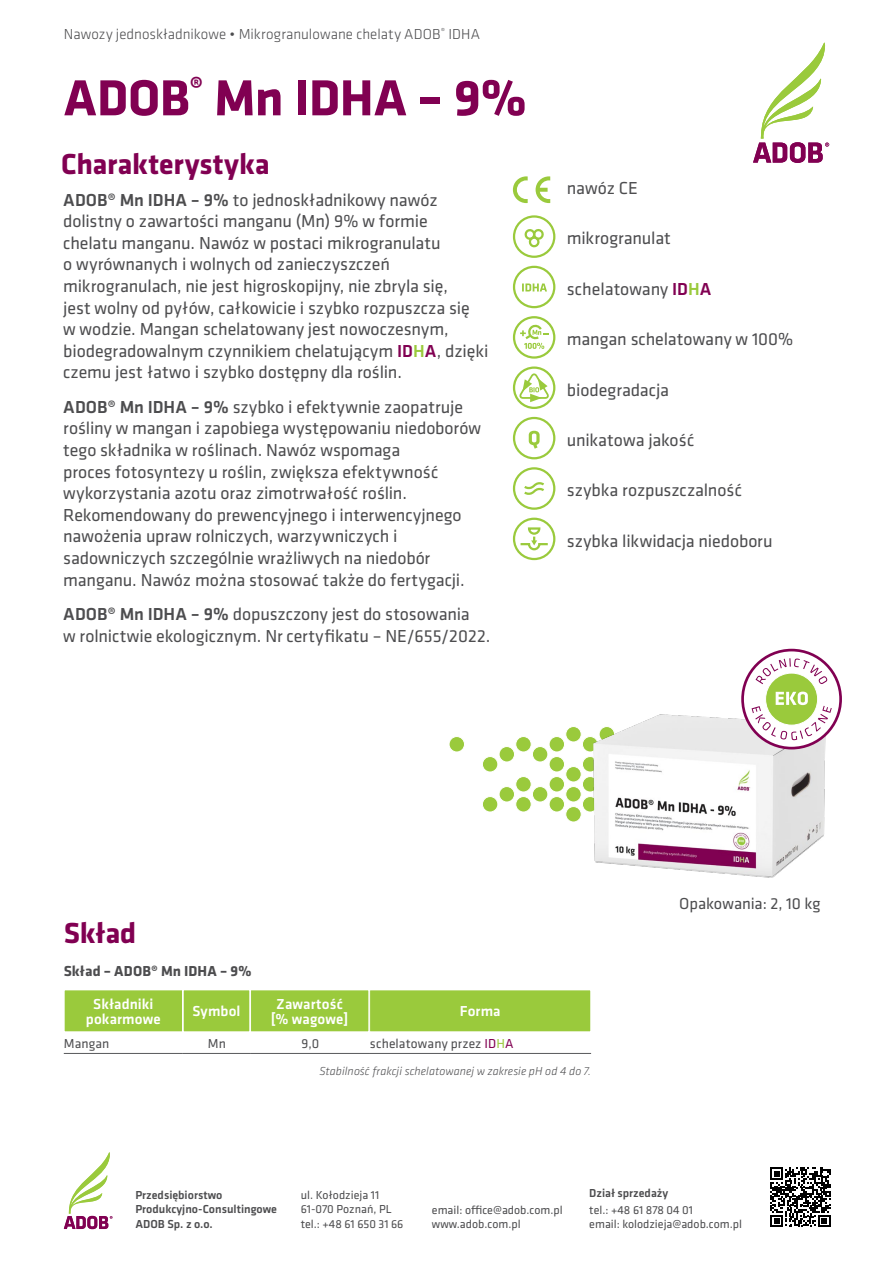
<style>
.page{position:relative;width:893px;height:1263px;background:#fff}
.page>*{position:absolute;margin:0;border:0;box-sizing:border-box;transform-origin:0 0}
.t1{font:700 52.5px "Klavika";letter-spacing:-.01em;color:#810052}
.t2{font:700 30px "Klavika";letter-spacing:-.005em;color:#810052}
.t3{font:18px/21.6px "Klavika";letter-spacing:-.005em;color:#4d4d4f}
.t4{font:16.5px "Klavika";letter-spacing:-.005em;color:#4d4d4f}
.t5{font:300 15px "Klavika";letter-spacing:.005em;color:#4d4d4f}
.t6{font:500 15px/15px "Klavika";letter-spacing:.01em;color:#fff;text-align:center}
.t7{font:700 15px "Klavika";letter-spacing:.005em;color:#4d4d4f}
.t8{font:13.5px "Klavika";letter-spacing:.01em;color:#4d4d4f}
.t9{font:12px/14.4px "Klavika";color:#4d4d4f}
.t10{font:500 12px/14.4px "Klavika";color:#4d4d4f}
.t11{font:italic 300 12px "Klavika";letter-spacing:.005em;color:#4d4d4f}
.s1{font-weight:500}
.s2{font-weight:500;color:#810052}
.s3{font-weight:500;color:#9aca3c}
.s4{color:#810052}
.s5{color:#9aca3c}
</style>
<div class="page">
<svg style="left:64px;top:1152px;width:49px;height:77px"></svg>
<svg style="left:566px;top:806px;width:15px;height:16px"></svg>
<div style="left:565px;top:806px;width:17px;height:16px;border:1px solid #fff;border-radius:50%"></div>
<div style="left:499px;top:786px;width:15px;height:16px;background:#9aca3c;border-radius:50%"></div>
<div style="left:499px;top:786px;width:16px;height:16px;border:1px solid #fff;border-radius:50%"></div>
<div style="left:532px;top:786px;width:16px;height:16px;background:#9aca3c;border-radius:50%"></div>
<div style="left:532px;top:786px;width:16px;height:16px;border:1px solid #fff;border-radius:50%"></div>
<svg style="left:566px;top:786px;width:15px;height:16px"></svg>
<div style="left:565px;top:786px;width:17px;height:16px;border:1px solid #fff;border-radius:50%"></div>
<svg style="left:566px;top:766px;width:15px;height:16px"></svg>
<div style="left:565px;top:766px;width:17px;height:16px;border:1px solid #fff;border-radius:50%"></div>
<div style="left:499px;top:746px;width:15px;height:16px;background:#9aca3c;border-radius:50%"></div>
<div style="left:499px;top:746px;width:16px;height:16px;border:1px solid #fff;border-radius:50%"></div>
<div style="left:532px;top:746px;width:16px;height:16px;background:#9aca3c;border-radius:50%"></div>
<div style="left:532px;top:746px;width:16px;height:16px;border:1px solid #fff;border-radius:50%"></div>
<svg style="left:566px;top:726px;width:15px;height:16px"></svg>
<div style="left:565px;top:726px;width:17px;height:16px;border:1px solid #fff;border-radius:50%"></div>
<div style="left:482px;top:796px;width:16px;height:16px;background:#9aca3c;border-radius:50%"></div>
<div style="left:482px;top:796px;width:16px;height:16px;border:1px solid #fff;border-radius:50%"></div>
<div style="left:516px;top:796px;width:15px;height:16px;background:#9aca3c;border-radius:50%"></div>
<div style="left:515px;top:796px;width:17px;height:16px;border:1px solid #fff;border-radius:50%"></div>
<div style="left:549px;top:796px;width:15px;height:16px;background:#9aca3c;border-radius:50%"></div>
<div style="left:549px;top:796px;width:16px;height:16px;border:1px solid #fff;border-radius:50%"></div>
<div style="left:516px;top:776px;width:15px;height:16px;background:#9aca3c;border-radius:50%"></div>
<div style="left:515px;top:776px;width:17px;height:16px;border:1px solid #fff;border-radius:50%"></div>
<div style="left:549px;top:776px;width:15px;height:16px;background:#9aca3c;border-radius:50%"></div>
<div style="left:549px;top:776px;width:16px;height:16px;border:1px solid #fff;border-radius:50%"></div>
<div style="left:482px;top:756px;width:16px;height:16px;background:#9aca3c;border-radius:50%"></div>
<div style="left:482px;top:756px;width:16px;height:16px;border:1px solid #fff;border-radius:50%"></div>
<div style="left:549px;top:756px;width:15px;height:16px;background:#9aca3c;border-radius:50%"></div>
<div style="left:549px;top:756px;width:16px;height:16px;border:1px solid #fff;border-radius:50%"></div>
<div style="left:449px;top:736px;width:15px;height:16px;background:#9aca3c;border-radius:50%"></div>
<div style="left:449px;top:736px;width:16px;height:16px;border:1px solid #fff;border-radius:50%"></div>
<div style="left:516px;top:736px;width:15px;height:16px;background:#9aca3c;border-radius:50%"></div>
<div style="left:515px;top:736px;width:17px;height:16px;border:1px solid #fff;border-radius:50%"></div>
<div style="left:549px;top:736px;width:15px;height:16px;background:#9aca3c;border-radius:50%"></div>
<div style="left:549px;top:736px;width:16px;height:16px;border:1px solid #fff;border-radius:50%"></div>
<img style="left:571px;top:706px;width:271px;height:172px">
<svg style="left:536px;top:176px;width:14px;height:27px"></svg>
<svg style="left:513px;top:176px;width:15px;height:27px"></svg>
<div style="left:513px;top:215px;width:42px;height:43px;border:2px solid #9aca3c;border-radius:50%"></div>
<svg style="left:524px;top:229px;width:20px;height:19px"></svg>
<div style="left:513px;top:266px;width:42px;height:42px;border:2px solid #9aca3c;border-radius:50%"></div>
<svg style="left:522px;top:283px;width:25px;height:8px"></svg>
<div style="left:513px;top:316px;width:42px;height:43px;border:2px solid #9aca3c;border-radius:50%"></div>
<svg style="left:520px;top:325px;width:28px;height:24px"></svg>
<div style="left:513px;top:366px;width:42px;height:43px;border:2px solid #9aca3c;border-radius:50%"></div>
<svg style="left:517px;top:371px;width:32px;height:31px"></svg>
<div style="left:513px;top:417px;width:42px;height:42px;border:2px solid #9aca3c;border-radius:50%"></div>
<svg style="left:529px;top:431px;width:11px;height:18px"></svg>
<div style="left:513px;top:467px;width:42px;height:43px;border:2px solid #9aca3c;border-radius:50%"></div>
<svg style="left:524px;top:482px;width:20px;height:13px"></svg>
<div style="left:513px;top:518px;width:42px;height:42px;border:2px solid #9aca3c;border-radius:50%"></div>
<svg style="left:518px;top:526px;width:32px;height:25px"></svg>
<div style="left:64px;top:990px;width:118px;height:42px;background:#9aca3c"></div>
<div style="left:64px;top:989px;width:119px;height:43px;border:1px solid #fff"></div>
<div style="left:183px;top:990px;width:67px;height:42px;background:#9aca3c"></div>
<div style="left:183px;top:989px;width:67px;height:43px;border:1px solid #fff"></div>
<div style="left:251px;top:990px;width:118px;height:42px;background:#9aca3c"></div>
<div style="left:250px;top:989px;width:119px;height:43px;border:1px solid #fff"></div>
<div style="left:370px;top:990px;width:221px;height:42px;background:#9aca3c"></div>
<div style="left:369px;top:989px;width:222px;height:43px;border:1px solid #fff"></div>
<hr style="left:64px;top:1053px;width:119px;height:1px;background:#58595b">
<hr style="left:183px;top:1053px;width:68px;height:1px;background:#58595b">
<hr style="left:251px;top:1053px;width:119px;height:1px;background:#58595b">
<hr style="left:370px;top:1053px;width:221px;height:1px;background:#58595b">
<svg style="left:770px;top:1167px;width:60px;height:60px"></svg>
<svg style="left:753px;top:42px;width:76px;height:121px"></svg>
<svg style="left:743px;top:650px;width:98px;height:98px"></svg>
<div style="left:741px;top:649px;width:101px;height:100px;border:3px solid #810052;border-radius:50%"></div>
<svg style="left:751px;top:658px;width:81px;height:82px"></svg>
<p class="t5" style="left:64px;top:26px;width:418px">Nawozy jednoskładnikowe • Mikrogranulowane chelaty ADOB<sup>®</sup> IDHA</p>
<h1 class="t1" style="left:64px;top:69px;width:464px">ADOB<sup>®</sup> Mn IDHA – 9%</h1>
<h2 class="t2" style="left:61px;top:147px;width:210px">Charakterystyka</h2>
<p class="t3" style="left:63px;top:189px;width:427px"><span class="s1">ADOB® Mn IDHA – 9%</span> to jednoskładnikowy nawóz dolistny o zawartości manganu (Mn) 9% w formie<br>chelatu manganu. Nawóz w postaci mikrogranulatu<br>o wyrównanych i wolnych od zanieczyszczeń mikrogranulach, nie jest higroskopijny, nie zbryla się,<br>jest wolny od pyłów, całkowicie i szybko rozpuszcza się<br>w wodzie. Mangan schelatowany jest nowoczesnym, biodegradowalnym czynnikiem chelatującym <span class="s2">ID</span><span class="s3">H</span><span class="s2">A</span>, dzięki czemu jest łatwo i szybko dostępny dla roślin.</p>
<p class="t3" style="left:63px;top:396px;width:419px"><span class="s1">ADOB® Mn IDHA – 9%</span> szybko i efektywnie zaopatruje rośliny w mangan i zapobiega występowaniu niedoborów tego składnika w roślinach. Nawóz wspomaga<br>proces fotosyntezy u roślin, zwiększa efektywność wykorzystania azotu oraz zimotrwałość roślin.<br>Rekomendowany do prewencyjnego i interwencyjnego nawożenia upraw rolniczych, warzywniczych i sadowniczych szczególnie wrażliwych na niedobór manganu. Nawóz można stosować także do fertygacji.</p>
<p class="t3" style="left:63px;top:603px;width:429px"><span class="s1">ADOB® Mn IDHA – 9%</span> dopuszczony jest do stosowania<br>w rolnictwie ekologicznym. Nr certyfikatu – NE/655/2022.</p>
<p class="t3" style="left:567px;top:178px;width:72px">nawóz CE</p>
<p class="t3" style="left:567px;top:228px;width:106px">mikrogranulat</p>
<p class="t3" style="left:567px;top:278px;width:146px">schelatowany <span class="s2">ID</span><span class="s3">H</span><span class="s2">A</span></p>
<p class="t3" style="left:567px;top:329px;width:228px">mangan schelatowany w 100%</p>
<p class="t3" style="left:567px;top:379px;width:104px">biodegradacja</p>
<p class="t3" style="left:567px;top:429px;width:129px">unikatowa jakość</p>
<p class="t3" style="left:567px;top:480px;width:177px">szybka rozpuszczalność</p>
<p class="t3" style="left:567px;top:530px;width:207px">szybka likwidacja niedoboru</p>
<p class="t4" style="left:679px;top:894px;width:143px">Opakowania: 2, 10 kg</p>
<h2 class="t2" style="left:64px;top:917px;width:74px">Skład</h2>
<p class="t7" style="left:64px;top:963px;width:189px">Skład – ADOB® Mn IDHA – 9%</p>
<p class="t6" style="left:86px;top:997px;width:76px">Składniki pokarmowe</p>
<p class="t6" style="left:193px;top:1004px;width:49px">Symbol</p>
<p class="t6" style="left:271px;top:997px;width:79px">Zawartość [% wagowe]</p>
<p class="t6" style="left:460px;top:1004px;width:42px">Forma</p>
<p class="t8" style="left:64px;top:1036px;width:47px">Mangan</p>
<p class="t8" style="left:208px;top:1036px;width:20px">Mn</p>
<p class="t8" style="left:301px;top:1036px;width:19px">9,0</p>
<p class="t8" style="left:370px;top:1036px;width:145px">schelatowany przez <span class="s4">ID</span><span class="s5">H</span><span class="s4">A</span></p>
<p class="t11" style="left:319px;top:1064px;width:273px">Stabilność frakcji schelatowanej w zakresie pH od 4 do 7.</p>
<p class="t10" style="left:135px;top:1188px;width:143px">Przedsiębiorstwo<br>Produkcyjno-Consultingowe<br>ADOB Sp. z o.o.</p>
<p class="t9" style="left:301px;top:1188px;width:104px">ul. Kołodzieja 11<br>61-070 Poznań, PL tel.: +48 61 650 31 66</p>
<p class="t10" style="left:589px;top:1185px;width:80px">Dział sprzedaży</p>
<p class="t9" style="left:432px;top:1203px;width:132px">email: office@adob.com.pl www.adob.com.pl</p>
<p class="t9" style="left:589px;top:1203px;width:154px">tel.: +48 61 878 04 01<br>email: kolodzieja@adob.com.pl</p>
</div>
